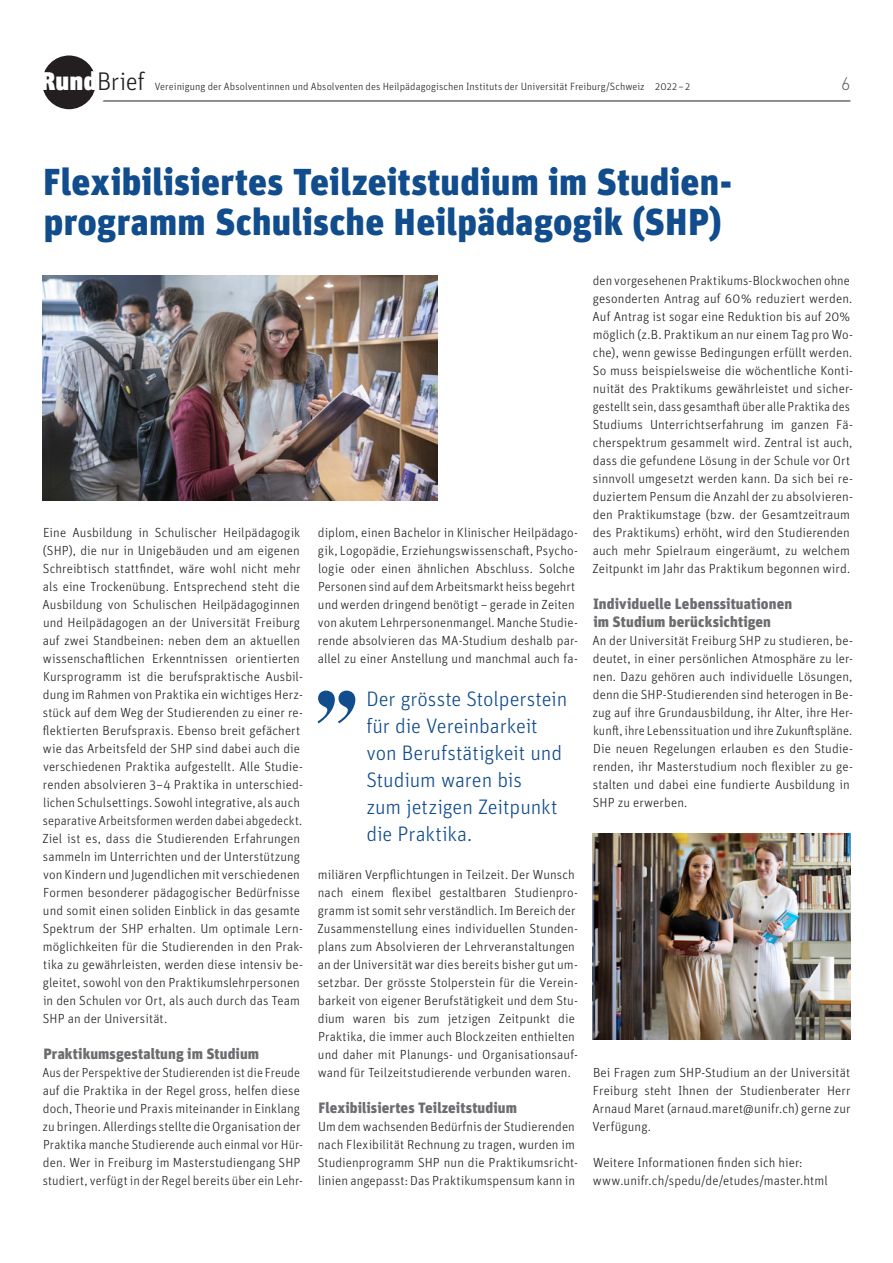
<style>
.page{position:relative;width:893px;height:1263px;background:#fff}
.page>*{position:absolute;margin:0;border:0;box-sizing:border-box;transform-origin:0 0}
.t1{font:900 37.5px/40.5px "Unit OT";letter-spacing:.005em;color:#114c8c}
.t2{font:300 25.5px "Unit OT";letter-spacing:-.015em;color:#231f20}
.t3{font:300 21px/27px "Unit OT";letter-spacing:-.005em;color:#114c8c}
.t4{font:300 18px "DINOT";color:#57585a}
.t5{font:900 15px/18px "Unit OT";letter-spacing:.005em;color:#6c6d70}
.t6{font:300 13.2px/18px "Unit OT";letter-spacing:.005em;color:#231f20}
.t7{font:300 13.2px/18px "Unit OT";letter-spacing:.005em;color:#231f20;scale:.96 1}
.t8{font:300 10.5px "Unit OT";letter-spacing:.005em;color:#231f20}
.s1{font-weight:900;color:#fff}
</style>
<div class="page">
<hr style="left:99px;top:101px;width:751px;height:1px;background:#231f20">
<svg style="left:36px;top:49px;width:66px;height:66px;background:#454243"></svg>
<div style="left:30px;top:43px;width:78px;height:78px;border:12px solid #fff;border-radius:50%"></div>
<img style="left:43px;top:275px;width:395px;height:226px">
<img style="left:592px;top:833px;width:258px;height:206px">
<svg style="left:317px;top:691px;width:38px;height:32px"></svg>
<h2 class="t2" style="left:40px;top:66px;width:106px"><span class="s1">Rund</span>Brief</h2>
<p class="t8" style="left:155px;top:80px;width:537px">Vereinigung der Absolventinnen und Absolventen des Heilpädagogischen Instituts der Universität Freiburg/Schweiz 2022–2</p>
<h3 class="t4" style="left:841px;top:71px;width:11px">6</h3>
<h1 class="t1" style="left:43px;top:161px;width:690px">Flexibilisiertes Teilzeitstudium im Studien&shy;programm Schulische Heilpädagogik (SHP)</h1>
<p class="t6" style="left:42px;top:523px;width:262px">Eine Ausbildung in Schulischer Heilpädagogik (SHP), die nur in Unigebäuden und am eigenen Schreibtisch stattfindet, wäre wohl nicht mehr als eine Trockenübung. Entsprechend steht die Ausbildung von Schulischen Heilpädagoginnen und Heilpädagogen an der Universität Freiburg auf zwei Standbeinen: neben dem an aktuellen wissenschaftlichen Erkenntnissen orientierten Kursprogramm ist die berufspraktische Ausbil&shy;dung im Rahmen von Praktika ein wichtiges Herz&shy;stück auf dem Weg der Studierenden zu einer re&shy;flektierten Berufspraxis. Ebenso breit gefächert wie das Arbeitsfeld der SHP sind dabei auch die verschiedenen Praktika aufgestellt. Alle Studie&shy;renden absolvieren 3–4 Praktika in unterschied&shy;lichen Schulsettings. Sowohl integrative, als auch separative Arbeitsformen werden dabei abgedeckt.<br>Ziel ist es, dass die Studierenden Erfahrungen sammeln im Unterrichten und der Unterstützung von Kindern und Jugendlichen mit verschiedenen Formen besonderer pädagogischer Bedürfnisse und somit einen soliden Einblick in das gesamte Spektrum der SHP erhalten. Um optimale Lern&shy;möglichkeiten für die Studierenden in den Prak&shy;tika zu gewährleisten, werden diese intensiv be&shy;gleitet, sowohl von den Praktikumslehrpersonen in den Schulen vor Ort, als auch durch das Team SHP an der Universität.</p>
<p class="t5" style="left:43px;top:1044px;width:217px">Praktikumsgestaltung im Studium</p>
<p class="t7" style="left:42px;top:1063px;width:273px">Aus der Perspektive der Studierenden ist die Freude auf die Praktika in der Regel gross, helfen diese doch, Theorie und Praxis miteinander in Einklang zu bringen. Allerdings stellte die Organisation der Praktika manche Studierende auch einmal vor Hür&shy;den. Wer in Freiburg im Masterstudiengang SHP studiert, verfügt in der Regel bereits über ein Lehr-</p>
<p class="t6" style="left:318px;top:523px;width:262px">diplom, einen Bachelor in Klinischer Heilpädago&shy;gik, Logopädie, Erziehungswissenschaft, Psycho&shy;logie oder einen ähnlichen Abschluss. Solche Personen sind auf dem Arbeitsmarkt heiss begehrt und werden dringend benötigt – gerade in Zeiten von akutem Lehrpersonenmangel. Manche Studie&shy;rende absolvieren das MA-Studium deshalb par&shy;allel zu einer Anstellung und manchmal auch fa-</p>
<h3 class="t3" style="left:366px;top:685px;width:202px">Der grösste Stolperstein für die Vereinbarkeit von Berufstätigkeit und<br>Studium waren bis<br>zum jetzigen Zeitpunkt die Praktika.</h3>
<p class="t6" style="left:317px;top:865px;width:262px">miliären Verpflichtungen in Teilzeit. Der Wunsch nach einem flexibel gestaltbaren Studienpro&shy;gramm ist somit sehr verständlich. Im Bereich der Zusammenstellung eines individuellen Stunden&shy;plans zum Absolvieren der Lehrveranstaltungen an der Universität war dies bereits bisher gut um&shy;setzbar. Der grösste Stolperstein für die Verein&shy;barkeit von eigener Berufstätigkeit und dem Stu&shy;dium waren bis zum jetzigen Zeitpunkt die Praktika, die immer auch Blockzeiten enthielten und daher mit Planungs- und Organisationsauf&shy;wand für Teilzeitstudierende verbunden waren.</p>
<p class="t5" style="left:318px;top:1098px;width:200px">Flexibilisiertes Teilzeitstudium</p>
<p class="t6" style="left:318px;top:1117px;width:262px">Um dem wachsenden Bedürfnis der Studierenden nach Flexibilität Rechnung zu tragen, wurden im Studienprogramm SHP nun die Praktikumsricht&shy;linien angepasst: Das Praktikumspensum kann in</p>
<p class="t6" style="left:592px;top:271px;width:262px">den vorgesehenen Praktikums-Blockwochen ohne gesonderten Antrag auf 60% reduziert werden.<br>Auf Antrag ist sogar eine Reduktion bis auf 20% möglich (z.B. Praktikum an nur einem Tag pro Wo&shy;che), wenn gewisse Bedingungen erfüllt werden.<br>So muss beispielsweise die wöchentliche Konti&shy;nuität des Praktikums gewährleistet und sicher&shy;gestellt sein, dass gesamthaft über alle Praktika des Studiums Unterrichtserfahrung im ganzen Fä&shy;cherspektrum gesammelt wird. Zentral ist auch, dass die gefundene Lösung in der Schule vor Ort sinnvoll umgesetzt werden kann. Da sich bei re&shy;duziertem Pensum die Anzahl der zu absolvieren&shy;den Praktikumstage (bzw. der Gesamtzeitraum des Praktikums) erhöht, wird den Studierenden auch mehr Spielraum eingeräumt, zu welchem Zeitpunkt im Jahr das Praktikum begonnen wird.</p>
<p class="t5" style="left:593px;top:594px;width:201px">Individuelle Lebenssituationen im Studium berücksichtigen</p>
<p class="t6" style="left:592px;top:631px;width:262px">An der Universität Freiburg SHP zu studieren, be&shy;deutet, in einer persönlichen Atmosphäre zu ler&shy;nen. Dazu gehören auch individuelle Lösungen, denn die SHP-Studierenden sind heterogen in Be&shy;zug auf ihre Grundausbildung, ihr Alter, ihre Her&shy;kunft, ihre Lebenssituation und ihre Zukunftspläne.<br>Die neuen Regelungen erlauben es den Studie&shy;renden, ihr Masterstudium noch flexibler zu ge&shy;stalten und dabei eine fundierte Ausbildung in SHP zu erwerben.</p>
<p class="t6" style="left:592px;top:1063px;width:260px;text-align:justify">Bei Fragen zum SHP-Studium an der Universität Freiburg steht Ihnen der Studienberater Herr Arnaud Maret (arnaud.maret@unifr.ch) gerne zur Verfügung.</p>
<p class="t6" style="left:593px;top:1153px;width:236px">Weitere Informationen finden sich hier: www.unifr.ch/spedu/de/etudes/master.html</p>
</div>
